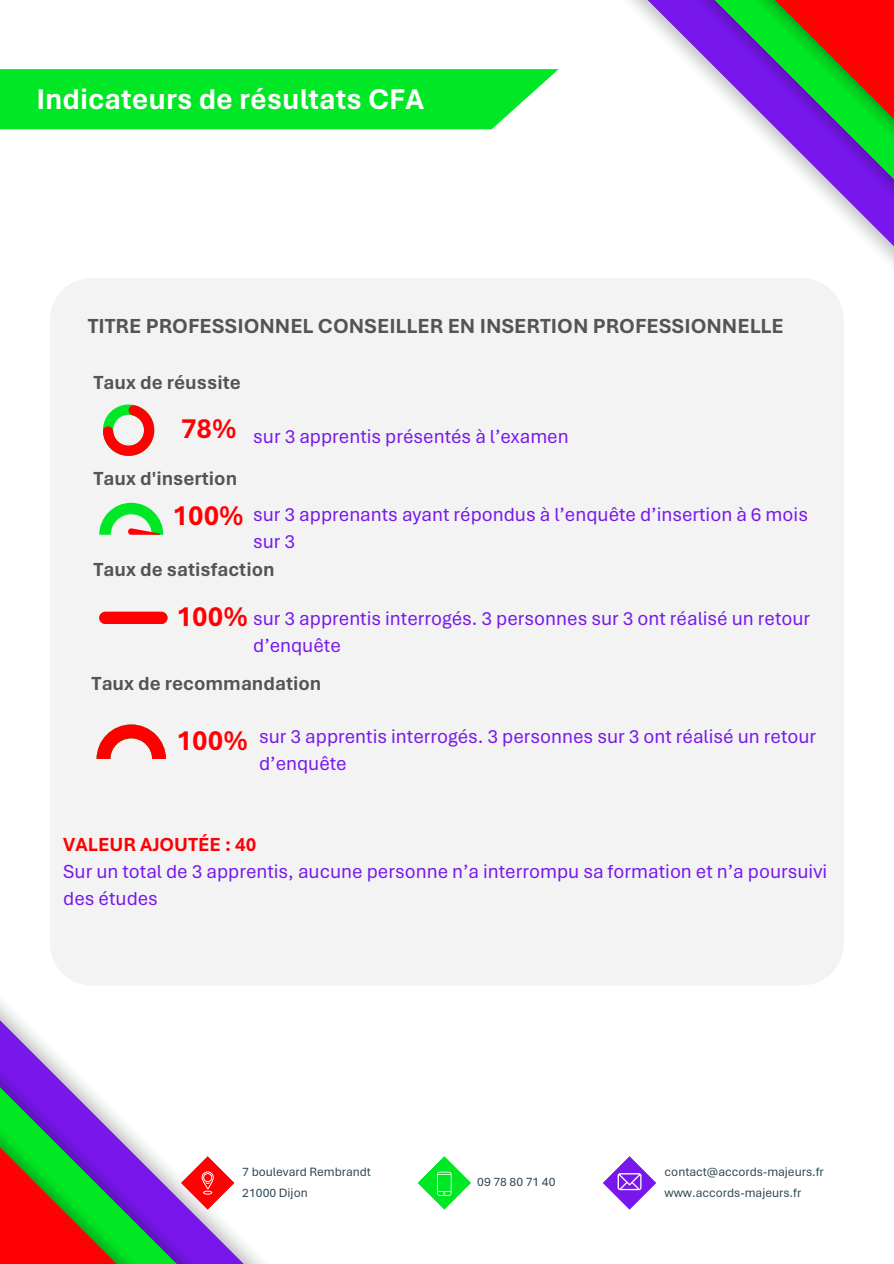
<style>
.page{position:relative;width:894px;height:1264px;background:#fff}
.page>*{position:absolute;margin:0;border:0;box-sizing:border-box;transform-origin:0 0}
.t1{font:700 30px "Aptos";color:#fff}
.t2{font:700 29.1px "Aptos";color:#ff0003}
.t3{font:700 21.45px "Aptos";color:#545454}
.t4{font:19.95px/27px "Aptos";color:#7717eb}
.t5{font:700 19.95px "Aptos";color:#545454}
.t6{font:700 19.95px "Aptos";color:#ff0003}
.t7{font:12.75px/21.1px "Aptos";color:#2b4754}
</style>
<div class="page">
<img style="left:558px;top:0;width:335px;height:264px">
<svg style="left:711px;top:0;width:182px;height:186px"></svg>
<img style="left:0;top:1002px;width:261px;height:261px">
<svg style="left:0;top:69px;width:558px;height:60px;background:#0fe932"></svg>
<svg style="left:603px;top:1156px;width:53px;height:53px"></svg>
<svg style="left:418px;top:1156px;width:53px;height:53px"></svg>
<svg style="left:0;top:1077px;width:235px;height:186px"></svg>
<div style="left:50px;top:278px;width:792px;height:707px;background:#f4f3f3"></div>
<svg style="left:103px;top:404px;width:51px;height:52px"></svg>
<div style="left:99px;top:611px;width:68px;height:13px;background:#ff0003;border-radius:6px"></div>
<svg style="left:99px;top:503px;width:64px;height:32px"></svg>
<svg style="left:96px;top:724px;width:70px;height:35px"></svg>
<p class="t1" style="left:36px;top:81px;width:389px">Indicateurs de résultats CFA</p>
<h4 class="t3" style="left:88px;top:313px;width:697px">TITRE PROFESSIONNEL CONSEILLER EN INSERTION PROFESSIONNELLE</h4>
<h3 class="t5" style="left:94px;top:370px;width:149px">Taux de réussite</h3>
<h3 class="t2" style="left:181px;top:411px;width:57px">78%</h3>
<h1 class="t5" style="left:94px;top:466px;width:145px">Taux d'insertion</h1>
<h1 class="t2" style="left:173px;top:498px;width:73px">100%</h1>
<h3 class="t4" style="left:253px;top:423px;width:317px">sur 3 apprentis présentés à l’examen</h3>
<h1 class="t4" style="left:253px;top:501px;width:556px">sur 3 apprenants ayant répondus à l’enquête d’insertion à 6 mois sur 3</h1>
<h4 class="t5" style="left:94px;top:557px;width:182px">Taux de satisfaction</h4>
<h4 class="t2" style="left:177px;top:598px;width:73px">100%</h4>
<h4 class="t4" style="left:253px;top:605px;width:558px">sur 3 apprentis interrogés. 3 personnes sur 3 ont réalisé un retour d’enquête</h4>
<p class="t5" style="left:92px;top:671px;width:231px">Taux de recommandation</p>
<p class="t2" style="left:177px;top:722px;width:73px">100%</p>
<p class="t4" style="left:259px;top:722px;width:558px">sur 3 apprentis interrogés. 3 personnes sur 3 ont réalisé un retour d’enquête</p>
<p class="t6" style="left:63px;top:832px;width:194px">VALEUR AJOUTÉE : 40</p>
<p class="t4" style="left:63px;top:858px;width:765px">Sur un total de 3 apprentis, aucune personne n’a interrompu sa formation et n’a poursuivi des études</p>
<h1 class="t7" style="left:242px;top:1160px;width:130px">7 boulevard Rembrandt</h1>
<h2 class="t7" style="left:242px;top:1182px;width:67px">21000 Dijon</h2>
<h3 class="t7" style="left:477px;top:1171px;width:80px">09 78 80 71 40</h3>
<h1 class="t7" style="left:664px;top:1160px;width:161px">contact@accords-majeurs.fr www.accords-majeurs.fr</h1>
</div>
